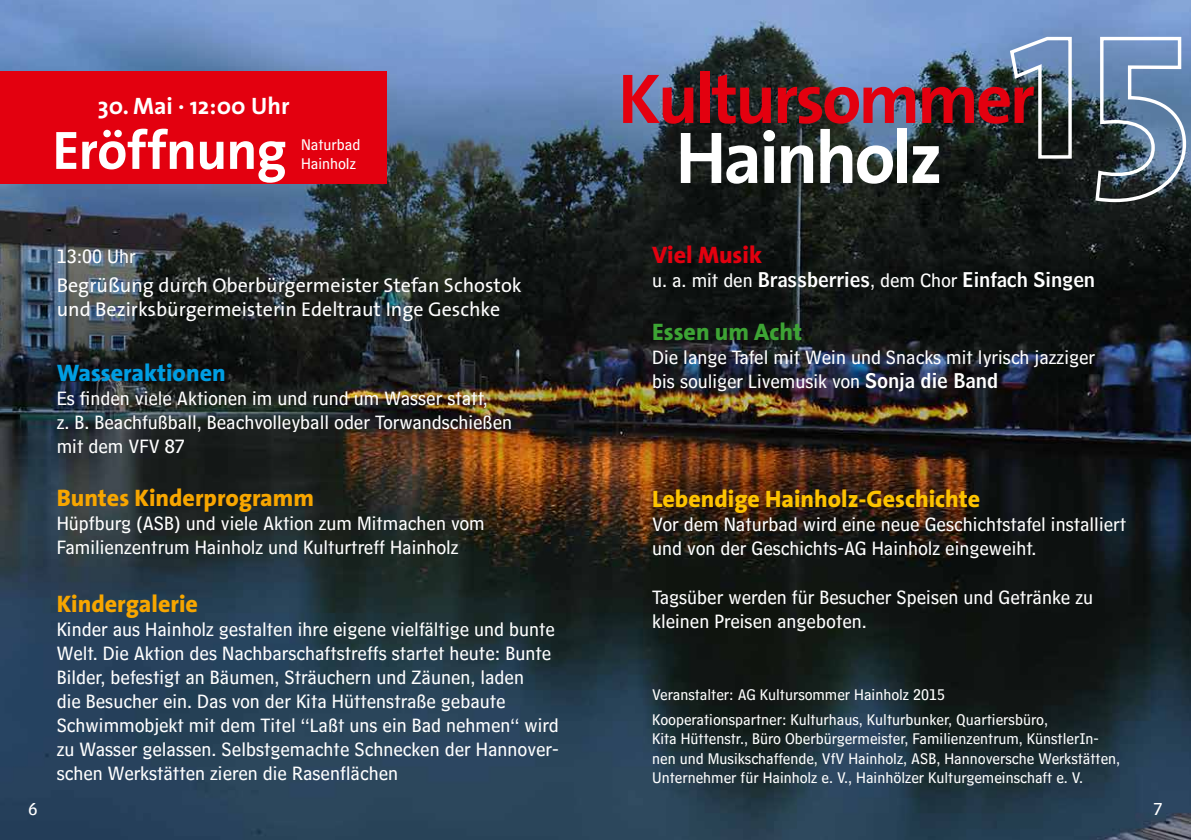
<style>
.page{position:relative;width:1191px;height:840px;background:#fff}
.page>*{position:absolute;margin:0;border:0;box-sizing:border-box;transform-origin:0 0}
.t1{font:700 74px "The Sans";letter-spacing:-.04em;color:#fff}
.t2{font:700 71px "The Sans";letter-spacing:-.04em;color:#e3000f}
.t3{font:700 54.6px "The Sans";letter-spacing:-.015em;color:#fff}
.t4{font:800 24px "The Sans";color:#f7a600}
.t5{font:800 24px "The Sans";color:#fdc300}
.t6{font:800 24px "The Sans";color:#009ee3}
.t7{font:800 24px "The Sans";color:#3da434}
.t8{font:800 24px "The Sans";color:#e3000f}
.t9{font:700 23.8px "The Sans";color:#fff}
.t10{font:20px/24px "HM Text";color:#fff}
.t11{font:20px/24px "The Sans";color:#fff}
.t12{font:20px "HM Headline";color:#fff}
.t13{font:18px "HM Text";color:#fff}
.t14{font:16px/19.2px "HM Text";color:#fff}
.s1{font-family:"HM Text"}
.s2{font-family:"HM Headline"}
</style>
<div class="page">
<img style="left:0;top:0;width:1191px;height:839px">
<div style="left:0;top:71px;width:387px;height:113px;background:#e3000f"></div>
<svg style="left:1008px;top:35px;width:65px;height:125px;background:#53626d"></svg>
<svg style="left:1093px;top:35px;width:94px;height:169px;background:#647b92"></svg>
<p class="t9" style="left:98px;top:86px;width:193px">30. Mai · 12:00 Uhr</p>
<h3 class="t3" style="left:52px;top:105px;width:236px">Eröffnung</h3>
<p class="t14" style="left:301px;top:132px;width:61px">Naturbad<br>Hainholz</p>
<p class="t10" style="left:57px;top:240px;width:81px">13:00 Uhr</p>
<p class="t11" style="left:57px;top:273px;width:466px">Begrüßung durch Oberbürgermeister Stefan Schostok und Bezirksbürgermeisterin Edeltraut Inge Geschke</p>
<p class="t6" style="left:57px;top:352px;width:171px">Wasseraktionen</p>
<p class="t10" style="left:57px;top:382px;width:457px">Es finden viele Aktionen im und rund um Wasser statt,<br>z. B. Beachfußball, Beachvolleyball oder Torwandschießen mit dem VFV 87</p>
<p class="t4" style="left:57px;top:477px;width:259px">Buntes Kinderprogramm</p>
<p class="t10" style="left:57px;top:508px;width:429px">Hüpfburg (ASB) und viele Aktion zum Mitmachen vom<br>Familienzentrum Hainholz und Kulturtreff Hainholz</p>
<p class="t4" style="left:57px;top:583px;width:143px">Kindergalerie</p>
<p class="t10" style="left:57px;top:613px;width:503px">Kinder aus Hainholz gestalten ihre eigene vielfältige und bunte Welt. Die Aktion des Nachbarschaftstreffs startet heute: Bunte Bilder, befestigt an Bäumen, Sträuchern und Zäunen, laden<br>die Besucher ein. Das von der Kita Hüttenstraße gebaute Schwimmobjekt mit dem Titel “Laßt uns ein Bad nehmen“ wird zu Wasser gelassen. Selbstgemachte Schnecken der Hannover&shy;schen Werkstätten zieren die Rasenflächen</p>
<h2 class="t2" style="left:618px;top:39px;width:418px">Kultursommer</h2>
<h1 class="t1" style="left:675px;top:96px;width:268px">Hainholz</h1>
<p class="t8" style="left:652px;top:234px;width:111px">Viel Musik</p>
<p class="t12" style="left:652px;top:262px;width:444px"><span class="s1">u. a. mit den</span> Brassberries<span class="s1">, dem Chor</span> Einfach Singen</p>
<p class="t7" style="left:652px;top:311px;width:151px">Essen um Acht</p>
<p class="t10" style="left:652px;top:342px;width:444px">Die lange Tafel mit Wein und Snacks mit lyrisch jazziger bis souliger Livemusik von <span class="s2">Sonja die Band</span></p>
<p class="t5" style="left:652px;top:478px;width:329px">Lebendige Hainholz-Geschichte</p>
<p class="t10" style="left:652px;top:508px;width:475px">Vor dem Naturbad wird eine neue Geschichtstafel installiert und von der Geschichts-AG Hainholz eingeweiht.</p>
<p class="t10" style="left:652px;top:581px;width:442px">Tagsüber werden für Besucher Speisen und Getränke zu kleinen Preisen angeboten.</p>
<p class="t14" style="left:652px;top:679px;width:397px;line-height:24.8px">Veranstalter: AG Kultursommer Hainholz 2015<br>Kooperationspartner: Kulturhaus, Kulturbunker, Quartiersbüro,</p>
<p class="t14" style="left:652px;top:726px;width:469px">Kita Hüttenstr., Büro Oberbürgermeister, Familienzentrum, KünstlerIn&shy;nen und Musikschaffende, VfV Hainholz, ASB, Hannoversche Werkstätten,<br>Unternehmer für Hainholz e. V., Hainhölzer Kulturgemeinschaft e. V.</p>
<p class="t13" style="left:28px;top:792px;width:10px">6</p>
<p class="t13" style="left:1153px;top:792px;width:10px">7</p>
</div>
